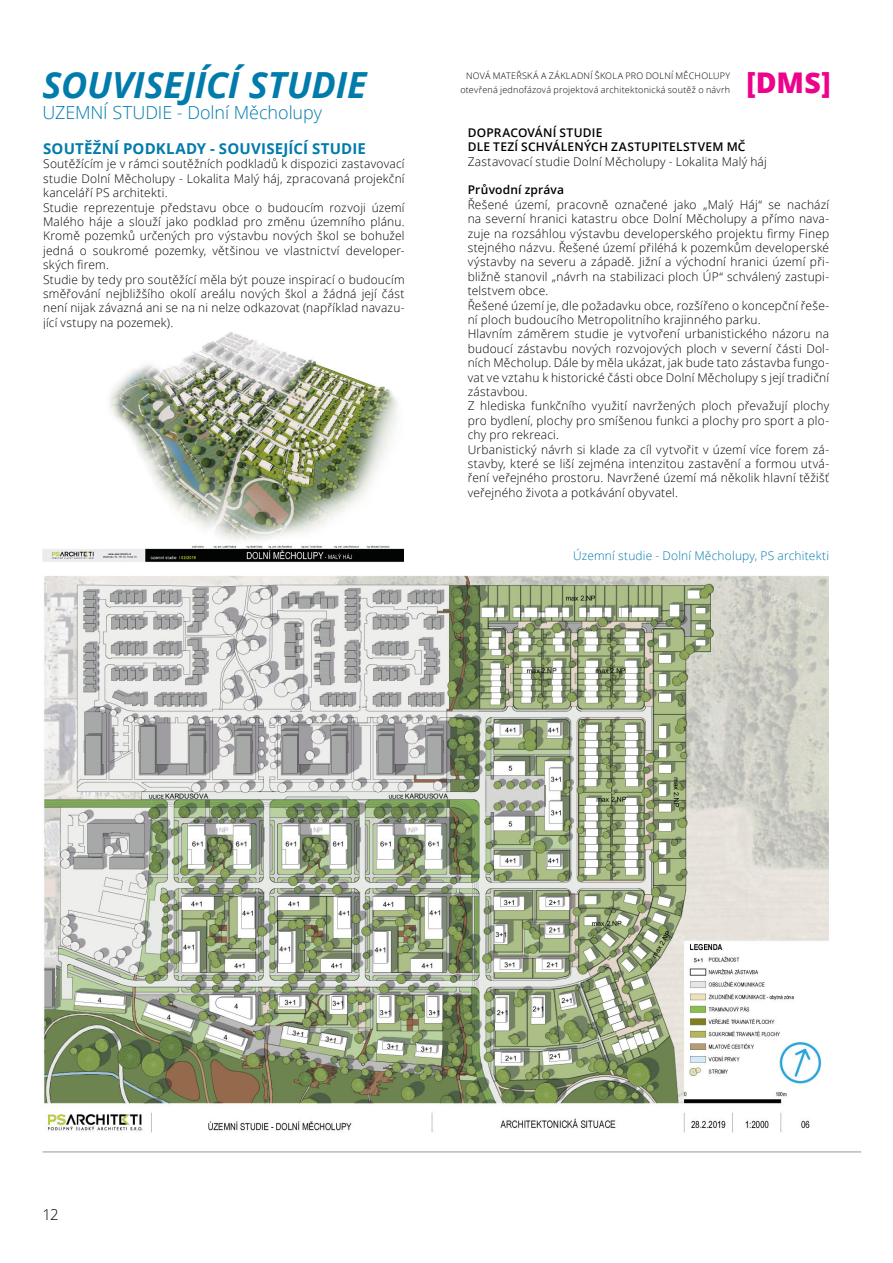
<style>
.page{position:relative;width:893px;height:1263px;background:#fff}
.page>*{position:absolute;margin:0;border:0;box-sizing:border-box;transform-origin:0 0}
.nadpis{font:italic 700 36px "Open Sans";letter-spacing:-.005em;color:#007bab}
.t1{font:800 28.5px "Open Sans";color:#ed028c}
.nadpis-2{font:300 18px "Open Sans";letter-spacing:-.005em;color:#007bab}
.Styl_odstavce1{font:700 15px "Open Sans";letter-spacing:.015em;color:#007bab}
.t2{font:300 15px "Open Sans";color:#000}
.Styl_odstavce1-2{font:300 12px/14.4px "Open Sans";letter-spacing:.015em;color:#000;text-align:justify}
.Styl_odstavce1-3{font:600 12px "Open Sans";letter-spacing:.015em;color:#000}
.Styl_odstavce1-4{font:300 12px "Open Sans";letter-spacing:.015em;color:#007bab}
.t3{font:300 9px/14.5px "Open Sans";letter-spacing:.025em;color:#000;text-align:right}
</style>
<div class="page">
<hr style="left:43px;top:1152px;width:818px;height:1px;background:#989898">
<img style="left:43px;top:575px;width:786px;height:558px">
<img style="left:43px;top:332px;width:361px;height:230px">
<p class="nadpis" style="left:43px;top:59px;width:326px">SOUVISEJÍCÍ STUDIE</p>
<p class="nadpis-2" style="left:43px;top:100px;width:281px">UZEMNÍ STUDIE - Dolní Měcholupy</p>
<p class="Styl_odstavce1" style="left:43px;top:138px;width:324px">SOUTĚŽNÍ PODKLADY - SOUVISEJÍCÍ STUDIE</p>
<p class="Styl_odstavce1-2" style="left:43px;top:157px;width:363px">Soutěžícím je v rámci soutěžních podkladů k dispozici zastavovací studie Dolní Měcholupy - Lokalita Malý háj, zpracovaná projekční kanceláří PS architekti.</p>
<p class="Styl_odstavce1-2" style="left:43px;top:200px;width:363px">Studie reprezentuje představu obce o budoucím rozvoji území Malého háje a slouží jako podklad pro změnu územního plánu.<br>Kromě pozemků určených pro výstavbu nových škol se bohužel jedná o soukromé pozemky, většinou ve vlastnictví developer&shy;ských firem.</p>
<p class="Styl_odstavce1-2" style="left:43px;top:272px;width:363px">Studie by tedy pro soutěžící měla být pouze inspirací o budoucím směřování nejbližšího okolí areálu nových škol a žádná její část není nijak závazná ani se na ni nelze odkazovat (například navazu&shy;jící vstupy na pozemek).</p>
<p class="t3" style="left:460px;top:68px;width:271px">NOVÁ MATEŘSKÁ A ZÁKLADNÍ ŠKOLA PRO DOLNÍ MĚCHOLUPY otevřená jednofázová projektová architektonická soutěž o návrh</p>
<h2 class="t1" style="left:747px;top:61px;width:86px">[DMS]</h2>
<p class="Styl_odstavce1-3" style="left:468px;top:124px;width:136px">DOPRACOVÁNÍ STUDIE</p>
<p class="Styl_odstavce1-3" style="left:468px;top:139px;width:279px">DLE TEZÍ SCHVÁLENÝCH ZASTUPITELSTVEM MČ</p>
<p class="Styl_odstavce1-2" style="left:468px;top:154px;width:301px">Zastavovací studie Dolní Měcholupy - Lokalita Malý háj</p>
<p class="Styl_odstavce1-3" style="left:468px;top:182px;width:98px">Průvodní zpráva</p>
<p class="Styl_odstavce1-2" style="left:468px;top:197px;width:363px">Řešené území, pracovně označené jako „Malý Háj“ se nachází na severní hranici katastru obce Dolní Měcholupy a přímo nava&shy;zuje na rozsáhlou výstavbu developerského projektu firmy Finep stejného názvu. Řešené území přiléhá k pozemkům developerské výstavby na severu a západě. Jižní a východní hranici území při&shy;bližně stanovil „návrh na stabilizaci ploch ÚP“ schválený zastupi&shy;telstvem obce.</p>
<p class="Styl_odstavce1-2" style="left:468px;top:298px;width:363px">Řešené území je, dle požadavku obce, rozšířeno o koncepční řeše&shy;ní ploch budoucího Metropolitního krajinného parku.</p>
<p class="Styl_odstavce1-2" style="left:468px;top:326px;width:363px">Hlavním záměrem studie je vytvoření urbanistického názoru na budoucí zástavbu nových rozvojových ploch v severní části Dol&shy;ních Měcholup. Dále by měla ukázat, jak bude tato zástavba fungo&shy;vat ve vztahu k historické části obce Dolní Měcholupy s její tradiční zástavbou.</p>
<p class="Styl_odstavce1-2" style="left:468px;top:398px;width:363px">Z hlediska funkčního využití navržených ploch převažují plochy pro bydlení, plochy pro smíšenou funkci a plochy pro sport a plo&shy;chy pro rekreaci.</p>
<p class="Styl_odstavce1-2" style="left:468px;top:442px;width:363px">Urbanistický návrh si klade za cíl vytvořit v území více forem zá&shy;stavby, které se liší zejména intenzitou zastavění a formou utvá&shy;ření veřejného prostoru. Navržené území má několik hlavní těžišť veřejného života a potkávání obyvatel.</p>
<p class="Styl_odstavce1-4" style="left:573px;top:548px;width:257px">Územní studie - Dolní Měcholupy, PS architekti</p>
<p class="t2" style="left:43px;top:1205px;width:18px">12</p>
</div>
